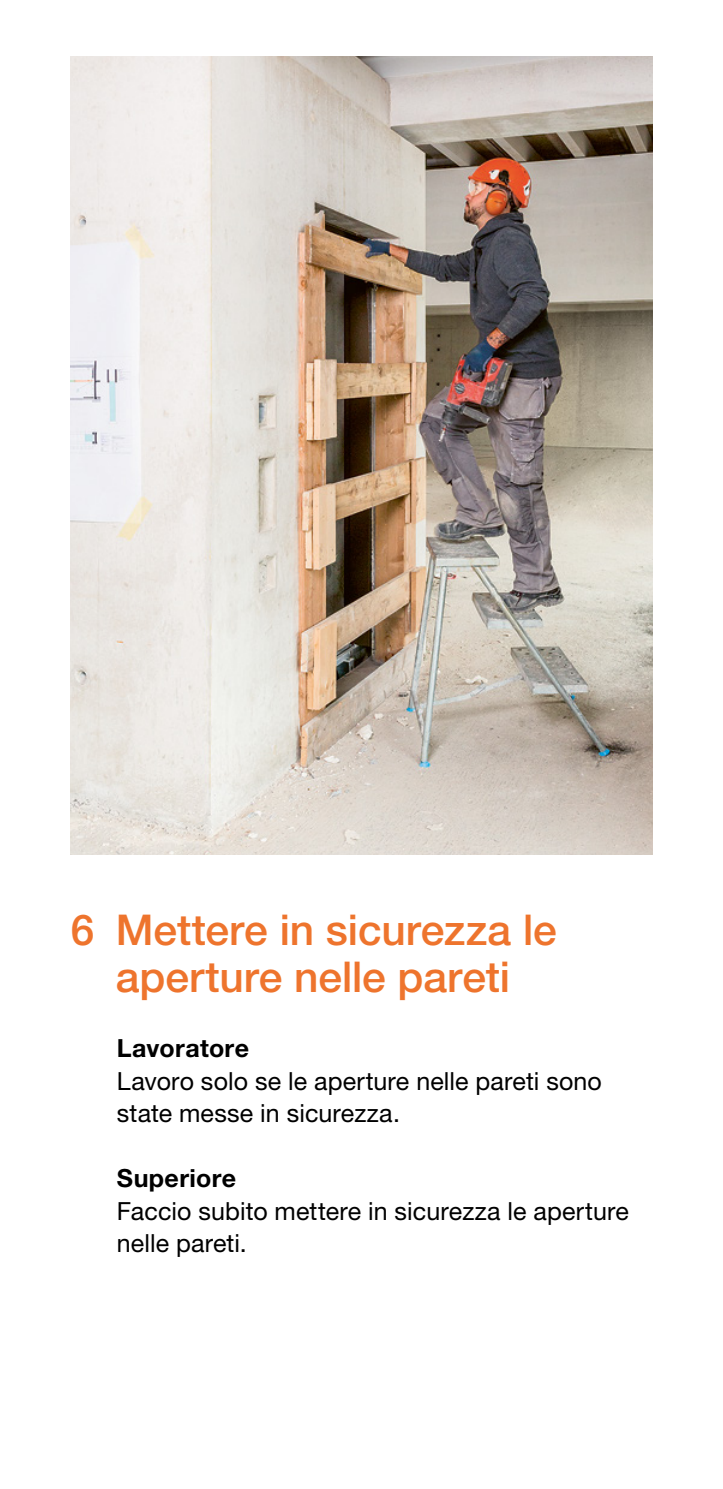
<style>
.page{position:relative;width:723px;height:1489px;background:#fff}
.page>*{position:absolute;margin:0;border:0;box-sizing:border-box;transform-origin:0 0}
.t1{font:500 42.5px/47.5px "Helvetica Neue LT Std";color:#ee742d;text-align:center}
.t2{font:25px/32.5px "Helvetica Neue LT Std";letter-spacing:.005em;color:#000}
.t3{font:700 25px "Helvetica Neue LT Std";letter-spacing:.015em;color:#000}
</style>
<div class="page">
<img style="left:71px;top:57px;width:581px;height:797px">
<h1 class="t1" style="left:71px;top:905px;width:487px">6 Mettere in sicurezza le aperture nelle pareti</h1>
<p class="t3" style="left:117px;top:1032px;width:134px">Lavoratore</p>
<p class="t2" style="left:117px;top:1064px;width:486px">Lavoro solo se le aperture nelle pareti sono state messe in sicurezza.</p>
<p class="t3" style="left:117px;top:1162px;width:121px">Superiore</p>
<p class="t2" style="left:117px;top:1194px;width:513px">Faccio subito mettere in sicurezza le aperture nelle pareti.</p>
</div>
